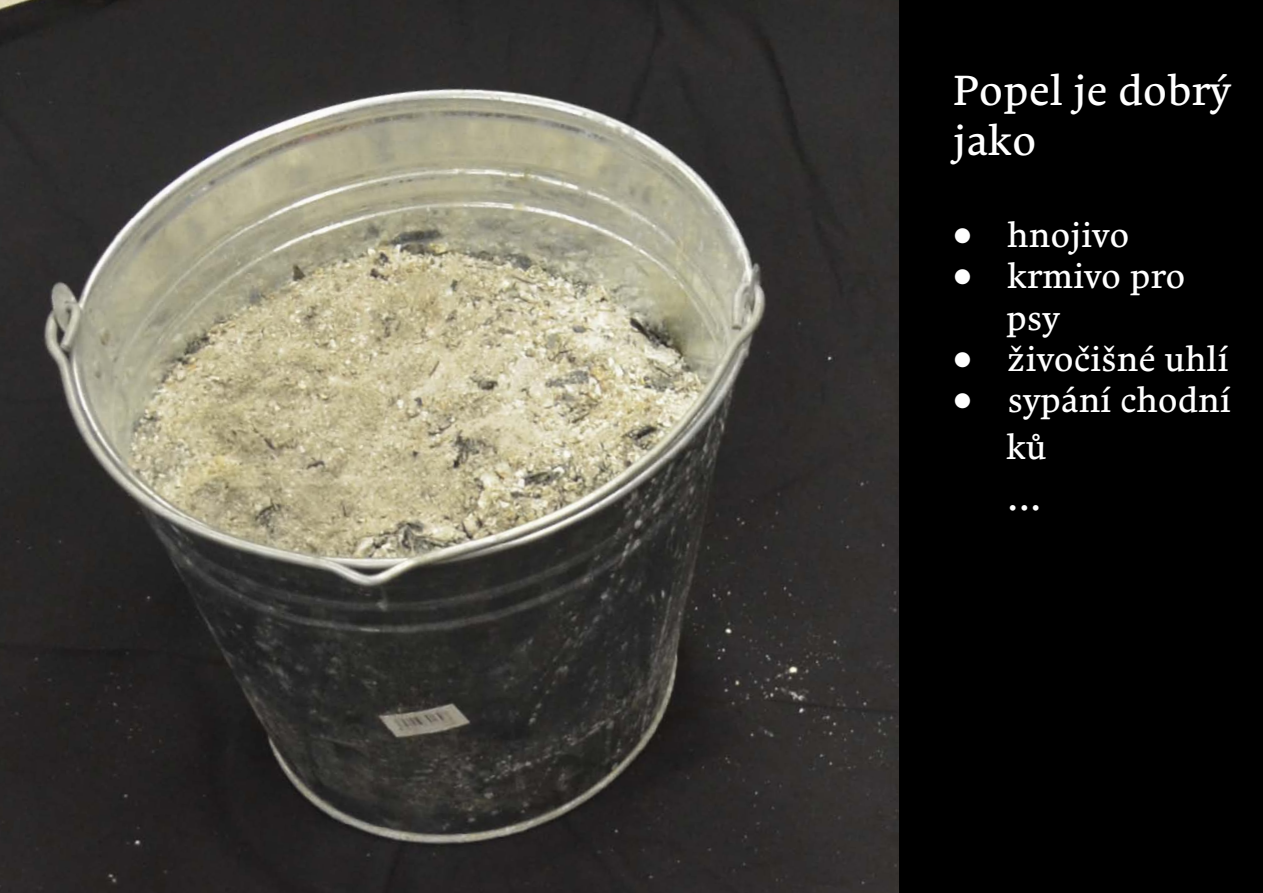
<style>
.page{position:relative;width:1263px;height:893px;background:#fff}
.page>*{position:absolute;margin:0;border:0;box-sizing:border-box;transform-origin:0 0}
.t1{font:42px/50.4px "Comenia Serif Pro";color:#fff}
.t2{font:39px "Comenia Serif Pro";color:#fff}
.t3{font:34.5px/41.4px "Comenia Serif Pro";color:#fff}
</style>
<div class="page">
<img style="left:0;top:0;width:899px;height:893px">
<div style="left:899px;top:0;width:364px;height:893px;background:#000"></div>
<p class="t1" style="left:953px;top:64px;width:279px">Popel je dobrý jako</p>
<p class="t3" style="left:953px;top:214px;width:178px">• hnojivo</p>
<p class="t3" style="left:1006px;top:255px;width:181px;text-indent:-53px">• krmivo pro psy</p>
<p class="t3" style="left:953px;top:338px;width:277px">• živočišné uhlí</p>
<p class="t3" style="left:1006px;top:376px;width:226px;line-height:46.8px;text-indent:-53px">• sypání chodní ků</p>
<p class="t2" style="left:1007px;top:468px;width:36px">...</p>
</div>
